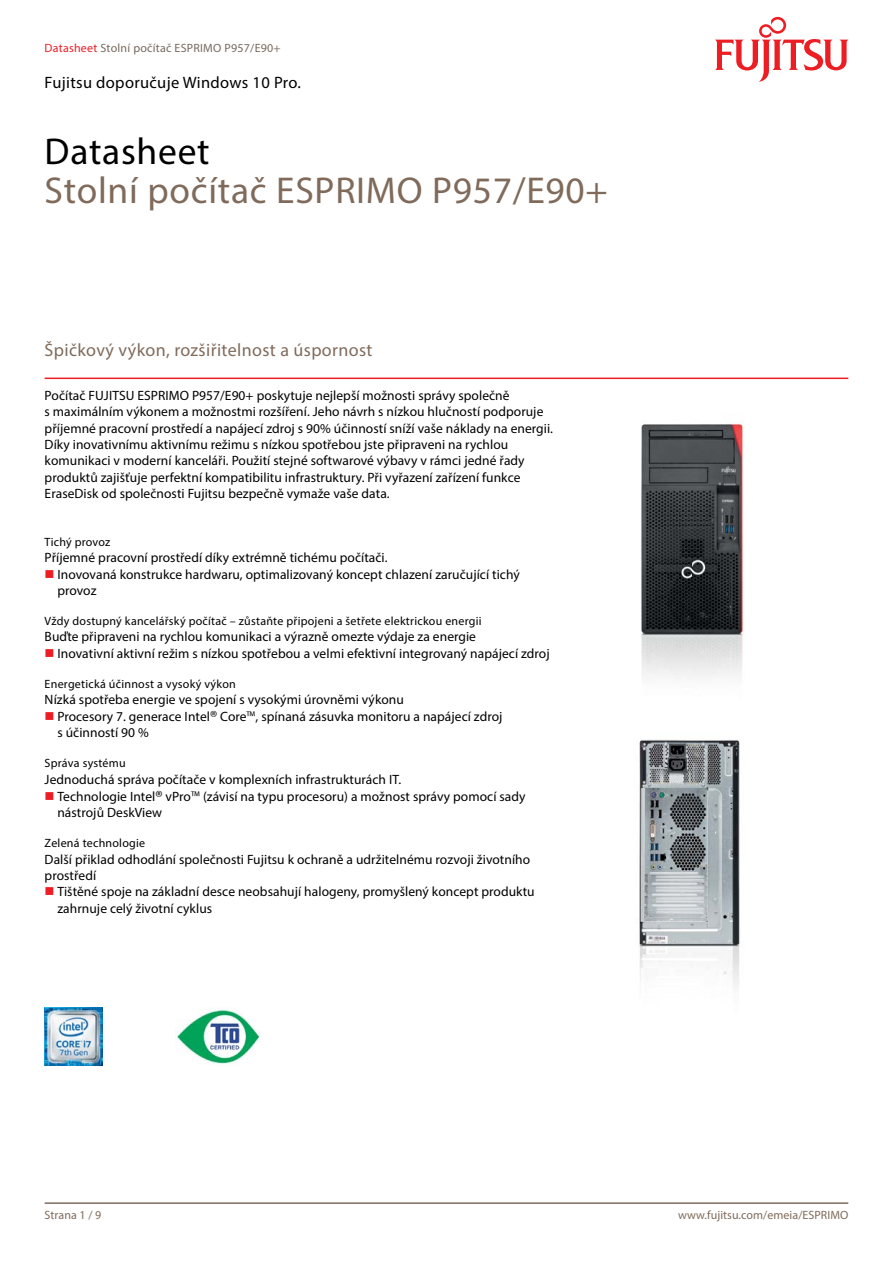
<style>
.page{position:relative;width:893px;height:1263px;background:#fff}
.page>*{position:absolute;margin:0;border:0;box-sizing:border-box;transform-origin:0 0}
.t1{font:37.5px "Myriad Pro";letter-spacing:.02em;color:#806b5b}
.t2{font:37.5px "Myriad Pro";letter-spacing:.02em;color:#000}
.t3{font:18px "Myriad Pro";letter-spacing:.02em;color:#806b5b}
.t4{font:16.5px "Myriad Pro";letter-spacing:.02em;color:#000}
.t5{font:13.5px/16.4px "Myriad Pro";letter-spacing:.005em;color:#000}
.t6{font:12px "Myriad Pro";letter-spacing:.02em;color:#000}
.t7{font:12px "Myriad Pro";letter-spacing:.02em;color:#79695e}
.t8{font:12px "Myriad Pro";letter-spacing:.005em;color:#806b5b}
.s1{color:#ed1d24}
.s2{font-family:"Fujitsu Sans";font-weight:300}
</style>
<div class="page">
<hr style="left:45px;top:1202px;width:803px;height:2px;background:#806b5b">
<hr style="left:45px;top:378px;width:803px;height:1px;background:#ed1d24">
<svg style="left:715px;top:17px;width:133px;height:65px"></svg>
<img style="left:641px;top:420px;width:103px;height:257px">
<img style="left:639px;top:739px;width:101px;height:247px">
<img style="left:45px;top:1008px;width:57px;height:57px">
<img style="left:175px;top:1009px;width:85px;height:55px">
<p class="t7" style="left:45px;top:40px;width:238px"><span class="s1">Datasheet</span> Stolní počítač ESPRIMO P957/E90+</p>
<p class="t4" style="left:45px;top:73px;width:258px">Fujitsu doporučuje Windows 10 Pro.</p>
<h1 class="t2" style="left:45px;top:128px;width:167px">Datasheet</h1>
<h1 class="t1" style="left:45px;top:167px;width:565px">Stolní počítač ESPRIMO P957/E90+</h1>
<h2 class="t3" style="left:45px;top:339px;width:329px">Špičkový výkon, rozšiřitelnost a úspornost</h2>
<p class="t5" style="left:45px;top:387px;width:510px">Počítač FUJITSU ESPRIMO P957/E90+ poskytuje nejlepší možnosti správy společně<br>s maximálním výkonem a možnostmi rozšíření. Jeho návrh s nízkou hlučností podporuje příjemné pracovní prostředí a napájecí zdroj s 90% účinností sníží vaše náklady na energii.<br>Díky inovativnímu aktivnímu režimu s nízkou spotřebou jste připraveni na rychlou komunikaci v moderní kanceláři. Použití stejné softwarové výbavy v rámci jedné řady produktů zajišťuje perfektní kompatibilitu infrastruktury. Při vyřazení zařízení funkce EraseDisk od společnosti Fujitsu bezpečně vymaže vaše data.</p>
<p class="t6" style="left:45px;top:534px;width:67px">Tichý provoz</p>
<p class="t5" style="left:57px;top:549px;width:464px;text-indent:-13px">Příjemné pracovní prostředí díky extrémně tichému počítači.<br>Inovovaná konstrukce hardwaru, optimalizovaný koncept chlazení zaručující tichý provoz</p>
<p class="t6" style="left:45px;top:613px;width:438px">Vždy dostupný kancelářský počítač – zůstaňte připojeni a šetřete elektrickou energii</p>
<p class="t5" style="left:57px;top:628px;width:494px;text-indent:-13px">Buďte připraveni na rychlou komunikaci a výrazně omezte výdaje za energie<br>Inovativní aktivní režim s nízkou spotřebou a velmi efektivní integrovaný napájecí zdroj</p>
<p class="t6" style="left:45px;top:676px;width:193px">Energetická účinnost a vysoký výkon</p>
<p class="t5" style="left:57px;top:691px;width:447px;line-height:16.8px;text-indent:-13px">Nízká spotřeba energie ve spojení s vysokými úrovněmi výkonu<br>Procesory 7. generace Intel<span class="s2">®</span> Core<span class="s2">™</span>, spínaná zásuvka monitoru a napájecí zdroj s účinností 90 %</p>
<p class="t6" style="left:45px;top:756px;width:83px">Správa systému</p>
<p class="t5" style="left:57px;top:771px;width:470px;line-height:16.8px;text-indent:-13px">Jednoduchá správa počítače v komplexních infrastrukturách IT.<br>Technologie Intel<span class="s2">®</span> vPro<span class="s2">™</span> (závisí na typu procesoru) a možnost správy pomocí sady nástrojů DeskView</p>
<p class="t6" style="left:45px;top:835px;width:102px">Zelená technologie</p>
<p class="t5" style="left:45px;top:850px;width:487px">Další přiklad odhodlání společnosti Fujitsu k ochraně a udržitelnému rozvoji životního prostředí</p>
<p class="t5" style="left:57px;top:883px;width:479px">Tištěné spoje na základní desce neobsahují halogeny, promyšlený koncept produktu zahrnuje celý životní cyklus</p>
<p class="t8" style="left:45px;top:1207px;width:58px">Strana 1 / 9</p>
<p class="t8" style="left:678px;top:1207px;width:172px">www.fujitsu.com/emeia/ESPRIMO</p>
</div>
